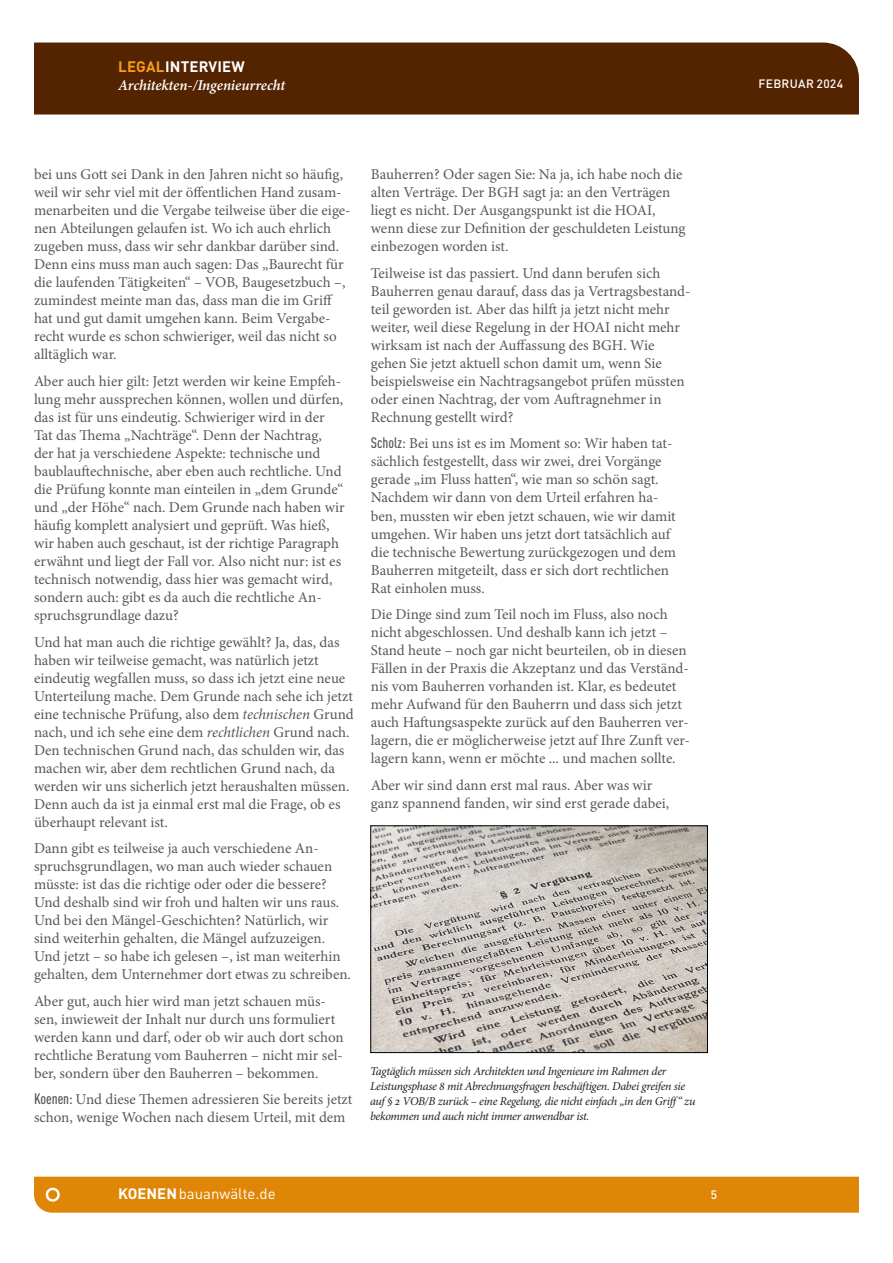
<style>
.page{position:relative;width:893px;height:1263px;background:#fff}
.page>*{position:absolute;margin:0;border:0;box-sizing:border-box;transform-origin:0 0}
.Normalschrift_KOE_2024-02-17{font:15px/18px "Minion Pro";color:#57585a}
.t1{font:italic 600 15px "Minion Pro";letter-spacing:-.01em;color:#fff}
.t2{font:15px "DINOT";color:#fff}
.t3{font:700 15px "DINOT";letter-spacing:.01em;color:#fff}
.t4{font:italic 12px/15px "Minion Pro";letter-spacing:-.03em;color:#231f20}
.t5{font:500 12px "DINOT";letter-spacing:.03em;color:#fff}
.s1{color:#f89c1c}
.s2{font-style:italic}
.s3{font-family:"DINOT";font-weight:500;font-stretch:condensed}
.s4{font-weight:700}
</style>
<div class="page">
<div style="left:34px;top:43px;width:825px;height:72px;background:#542300"></div>
<div style="left:34px;top:1177px;width:825px;height:36px;background:#df8606"></div>
<img style="left:373px;top:828px;width:333px;height:223px">
<div style="left:371px;top:826px;width:337px;height:227px;border:1px solid #000"></div>
<p class="t3" style="left:118px;top:57px;width:128px"><span class="s1">LEGAL</span>INTERVIEW</p>
<p class="t1" style="left:118px;top:76px;width:168px">Architekten-/Ingenieurrecht</p>
<p class="t5" style="left:758px;top:76px;width:86px">FEBRUAR 2024</p>
<p class="Normalschrift_KOE_2024-02-17" style="left:34px;top:166px;width:318px">bei uns Gott sei Dank in den Jahren nicht so häufig, weil wir sehr viel mit der öffentlichen Hand zusam&shy;menarbeiten und die Vergabe teilweise über die eige&shy;nen Abteilungen gelaufen ist. Wo ich auch ehrlich zugeben muss, dass wir sehr dankbar darüber sind.<br>Denn eins muss man auch sagen: Das „Baurecht für die laufenden Tätigkeiten“ – VOB, Baugesetzbuch –, zumindest meinte man das, dass man die im Griff hat und gut damit umgehen kann. Beim Vergabe&shy;recht wurde es schon schwieriger, weil das nicht so alltäglich war.</p>
<p class="Normalschrift_KOE_2024-02-17" style="left:34px;top:372px;width:312px">Aber auch hier gilt: Jetzt werden wir keine Empfeh&shy;lung mehr aussprechen können, wollen und dürfen, das ist für uns eindeutig. Schwieriger wird in der Tat das Thema „Nachträge“. Denn der Nachtrag, der hat ja verschiedene Aspekte: technische und baublauftechnische, aber eben auch rechtliche. Und die Prüfung konnte man einteilen in „dem Grunde“ und „der Höhe“ nach. Dem Grunde nach haben wir häufig komplett analysiert und geprüft. Was hieß, wir haben auch geschaut, ist der richtige Paragraph erwähnt und liegt der Fall vor. Also nicht nur: ist es technisch notwendig, dass hier was gemacht wird, sondern auch: gibt es da auch die rechtliche An&shy;spruchsgrundlage dazu?</p>
<p class="Normalschrift_KOE_2024-02-17" style="left:34px;top:633px;width:321px">Und hat man auch die richtige gewählt? Ja, das, das haben wir teilweise gemacht, was natürlich jetzt eindeutig wegfallen muss, so dass ich jetzt eine neue Unterteilung mache. Dem Grunde nach sehe ich jetzt eine technische Prüfung, also dem <span class="s2">technischen</span> Grund nach, und ich sehe eine dem <span class="s2">rechtlichen</span> Grund nach.<br>Den technischen Grund nach, das schulden wir, das machen wir, aber dem rechtlichen Grund nach, da werden wir uns sicherlich jetzt heraushalten müssen.<br>Denn auch da ist ja einmal erst mal die Frage, ob es überhaupt relevant ist.</p>
<p class="Normalschrift_KOE_2024-02-17" style="left:34px;top:839px;width:319px">Dann gibt es teilweise ja auch verschiedene An&shy;spruchsgrundlagen, wo man auch wieder schauen müsste: ist das die richtige oder oder die bessere?<br>Und deshalb sind wir froh und halten wir uns raus.<br>Und bei den Mängel-Geschichten? Natürlich, wir sind weiterhin gehalten, die Mängel aufzuzeigen.<br>Und jetzt – so habe ich gelesen –, ist man weiterhin gehalten, dem Unternehmer dort etwas zu schreiben.</p>
<p class="Normalschrift_KOE_2024-02-17" style="left:34px;top:992px;width:311px">Aber gut, auch hier wird man jetzt schauen müs&shy;sen, inwieweit der Inhalt nur durch uns formuliert werden kann und darf, oder ob wir auch dort schon rechtliche Beratung vom Bauherren – nicht mir sel&shy;ber, sondern über den Bauherren – bekommen.</p>
<p class="Normalschrift_KOE_2024-02-17" style="left:34px;top:1090px;width:320px"><span class="s3">Koenen:</span> Und diese Themen adressieren Sie bereits jetzt schon, wenige Wochen nach diesem Urteil, mit dem</p>
<p class="Normalschrift_KOE_2024-02-17" style="left:371px;top:166px;width:316px">Bauherren? Oder sagen Sie: Na ja, ich habe noch die alten Verträge. Der BGH sagt ja: an den Verträgen liegt es nicht. Der Ausgangspunkt ist die HOAI, wenn diese zur Definition der geschuldeten Leistung einbezogen worden ist.</p>
<p class="Normalschrift_KOE_2024-02-17" style="left:371px;top:264px;width:321px">Teilweise ist das passiert. Und dann berufen sich Bauherren genau darauf, dass das ja Vertragsbestand&shy;teil geworden ist. Aber das hilft ja jetzt nicht mehr weiter, weil diese Regelung in der HOAI nicht mehr wirksam ist nach der Auffassung des BGH. Wie gehen Sie jetzt aktuell schon damit um, wenn Sie beispielsweise ein Nachtragsangebot prüfen müssten oder einen Nachtrag, der vom Auftragnehmer in Rechnung gestellt wird?</p>
<p class="Normalschrift_KOE_2024-02-17" style="left:371px;top:435px;width:307px"><span class="s3">Scholz:</span> Bei uns ist es im Moment so: Wir haben tat&shy;sächlich festgestellt, dass wir zwei, drei Vorgänge gerade „im Fluss hatten“, wie man so schön sagt.<br>Nachdem wir dann von dem Urteil erfahren ha&shy;ben, mussten wir eben jetzt schauen, wie wir damit umgehen. Wir haben uns jetzt dort tatsächlich auf die technische Bewertung zurückgezogen und dem Bauherren mitgeteilt, dass er sich dort rechtlichen Rat einholen muss.</p>
<p class="Normalschrift_KOE_2024-02-17" style="left:371px;top:605px;width:321px">Die Dinge sind zum Teil noch im Fluss, also noch nicht abgeschlossen. Und deshalb kann ich jetzt – Stand heute – noch gar nicht beurteilen, ob in diesen Fällen in der Praxis die Akzeptanz und das Verständ&shy;nis vom Bauherren vorhanden ist. Klar, es bedeutet mehr Aufwand für den Bauherrn und dass sich jetzt auch Haftungsaspekte zurück auf den Bauherren ver&shy;lagern, die er möglicherweise jetzt auf Ihre Zunft ver&shy;lagern kann, wenn er möchte ... und machen sollte.</p>
<p class="Normalschrift_KOE_2024-02-17" style="left:371px;top:776px;width:300px">Aber wir sind dann erst mal raus. Aber was wir ganz spannend fanden, wir sind erst gerade dabei,</p>
<p class="t4" style="left:370px;top:1063px;width:327px">Tagtäglich müssen sich Architekten und Ingenieure im Rahmen der Leistungsphase 8 mit Abrechnungsfragen beschäftigen. Dabei greifen sie auf § 2 VOB/B zurück – eine Regelung, die nicht einfach „in den Griff“ zu bekommen und auch nicht immer anwendbar ist.</p>
<p class="t2" style="left:118px;top:1184px;width:159px"><span class="s4">KOENEN</span> bauanwälte.de</p>
<p class="t5" style="left:711px;top:1187px;width:8px">5</p>
</div>
